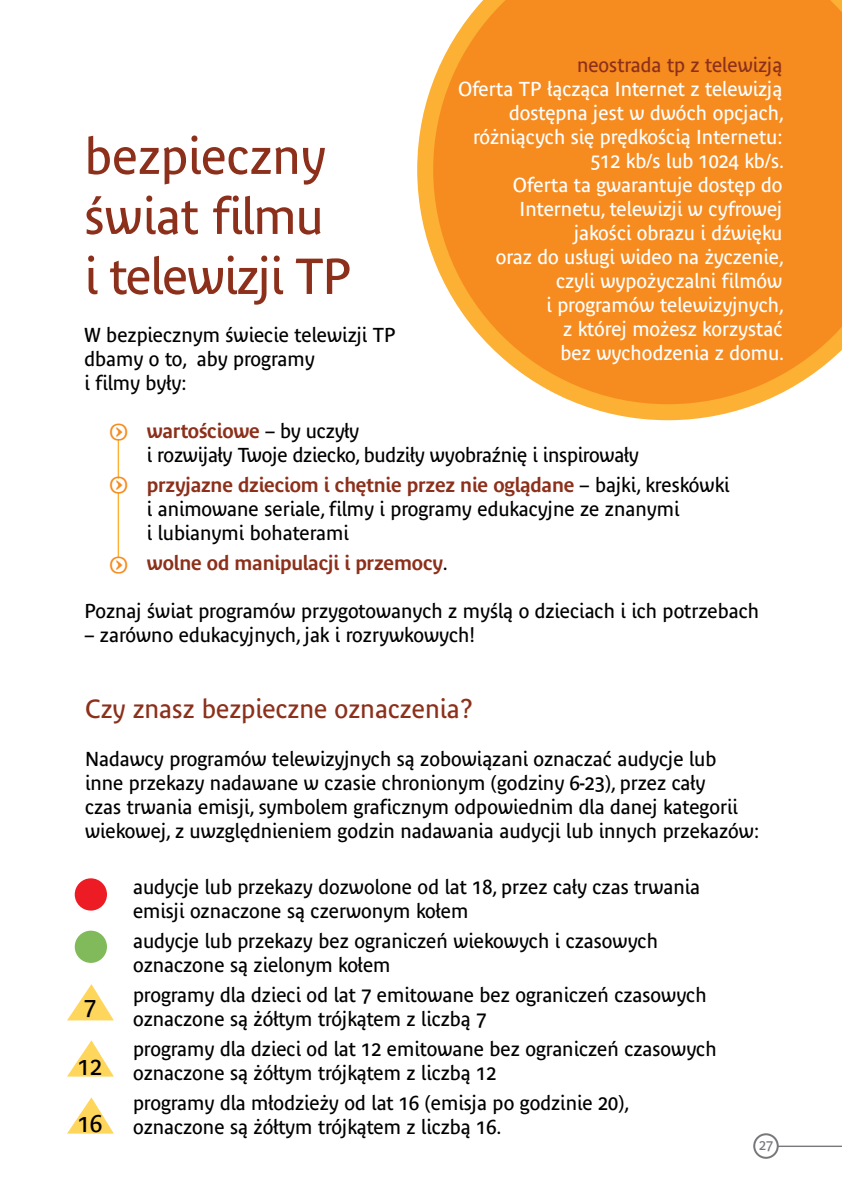
<style>
.page{position:relative;width:842px;height:1191px;background:#fff}
.page>*{position:absolute;margin:0;border:0;box-sizing:border-box;transform-origin:0 0}
.t1{font:50px/60px "Bienvenue TP";color:#8c301b}
.t2{font:26px "Bienvenue TP";color:#8c301b}
.t3{font:24px "Bienvenue TP";color:#000}
.t4{font:20px/24px "Bienvenue TP";color:#000}
.t5{font:20px/24px "Bienvenue TP";color:#fff;text-align:right}
.t6{font:20px "Bienvenue TP Demi";letter-spacing:-.01em;color:#8c301b}
.t7{font:20px "Bienvenue TP";color:#8c301b}
.t8{font:19.4px "Bienvenue TP Picto";color:#f68b1f}
.t9{font:14px "Bienvenue TP";color:#77787b}
.s1{font-family:"Bienvenue TP";color:#000}
</style>
<div class="page">
<div style="left:753px;top:1133px;width:26px;height:25px;border:2px solid #77787b;border-radius:50%"></div>
<hr style="left:778px;top:1145px;width:64px;height:2px;background:#77787b">
<svg style="left:417px;top:0;width:425px;height:420px;background:#f79b3a"></svg>
<div style="left:75px;top:878px;width:32px;height:32px;background:#ed1c24;border-radius:50%"></div>
<div style="left:75px;top:930px;width:32px;height:33px;background:#80ba5a;border-radius:50%"></div>
<svg style="left:67px;top:984px;width:47px;height:36px"></svg>
<svg style="left:67px;top:1040px;width:47px;height:36px"></svg>
<svg style="left:67px;top:1097px;width:47px;height:36px"></svg>
<hr style="left:118px;top:429px;width:1px;height:138px;background:#fcb034">
<div style="left:112px;top:425px;width:14px;height:14px;background:#fff;border-radius:50%"></div>
<div style="left:112px;top:478px;width:14px;height:15px;background:#fff;border-radius:50%"></div>
<div style="left:112px;top:558px;width:14px;height:14px;background:#fff;border-radius:50%"></div>
<p class="t7" style="left:577px;top:54px;width:207px">neostrada tp z telewizją</p>
<p class="t5" style="left:458px;top:77px;width:328px">Oferta TP łącząca Internet z telewizją dostępna jest w dwóch opcjach, różniących się prędkością Internetu:<br>512 kb/s lub 1024 kb/s.<br>Oferta ta gwarantuje dostęp do<br>Internetu, telewizji w cyfrowej<br>jakości obrazu i dźwięku<br>oraz do usługi wideo na życzenie, czyli wypożyczalni filmów<br>i programów telewizyjnych,<br>z której możesz korzystać<br>bez wychodzenia z domu.</p>
<h1 class="t1" style="left:84px;top:126px;width:269px">bezpieczny świat filmu<br>i telewizji TP</h1>
<p class="t4" style="left:84px;top:323px;width:313px">W bezpiecznym świecie telewizji TP dbamy o to, aby programy<br>i filmy były:</p>
<p class="t6" style="left:147px;top:419px;width:214px">wartościowe <span class="s1">– by uczyły</span></p>
<p class="t4" style="left:147px;top:443px;width:494px">i rozwijały Twoje dziecko, budzi∏y wyobraźnię i inspirowały</p>
<p class="t6" style="left:147px;top:473px;width:584px">przyjazne dzieciom i chętnie przez nie oglądane <span class="s1">– bajki, kreskówki</span></p>
<p class="t4" style="left:147px;top:497px;width:534px">i animowane seriale, filmy i programy edukacyjne ze znanymi i lubianymi bohaterami</p>
<p class="t6" style="left:147px;top:551px;width:302px">wolne od manipulacji i przemocy<span class="s1">.</span></p>
<p class="t4" style="left:84px;top:599px;width:676px">Poznaj świat programów przygotowanych z myślą o dzieciach i ich potrzebach</p>
<p class="t4" style="left:84px;top:623px;width:392px">– zarówno edukacyjnych, jak i rozrywkowych!</p>
<p class="t8" style="left:110px;top:423px;width:19px">q</p>
<p class="t8" style="left:110px;top:477px;width:19px">q</p>
<p class="t8" style="left:110px;top:556px;width:19px">q</p>
<h2 class="t2" style="left:85px;top:693px;width:389px">Czy znasz bezpieczne oznaczenia?</h2>
<p class="t4" style="left:85px;top:746px;width:675px">Nadawcy programów telewizyjnych są zobowiązani oznaczać audycje lub inne przekazy nadawane w czasie chronionym (godziny 6-23), przez cały<br>czas trwania emisji, symbolem graficznym odpowiednim dla danej kategorii wiekowej, z uwzględnieniem godzin nadawania audycji lub innych przekazów:</p>
<p class="t4" style="left:133px;top:874px;width:568px">audycje lub przekazy dozwolone od lat 18, przez cały czas trwania emisji oznaczone są czerwonym kołem</p>
<p class="t4" style="left:133px;top:928px;width:526px">audycje lub przekazy bez ograniczeń wiekowych i czasowych oznaczone są zielonym kołem</p>
<p class="t4" style="left:133px;top:982px;width:575px">programy dla dzieci od lat 7 emitowane bez ograniczeń czasowych oznaczone są żółtym trójkątem z liczbą 7</p>
<p class="t4" style="left:133px;top:1036px;width:585px">programy dla dzieci od lat 12 emitowane bez ograniczeń czasowych oznaczone są żółtym trójkątem z liczbą 12</p>
<p class="t4" style="left:133px;top:1090px;width:498px">programy dla młodzieży od lat 16 (emisja po godzinie 20), oznaczone są żółtym trójkątem z liczbą 16.</p>
<p class="t3" style="left:84px;top:992px;width:13px">7</p>
<p class="t3" style="left:78px;top:1052px;width:25px">12</p>
<p class="t3" style="left:78px;top:1109px;width:25px">16</p>
<p class="t9" style="left:759px;top:1136px;width:15px">27</p>
</div>
